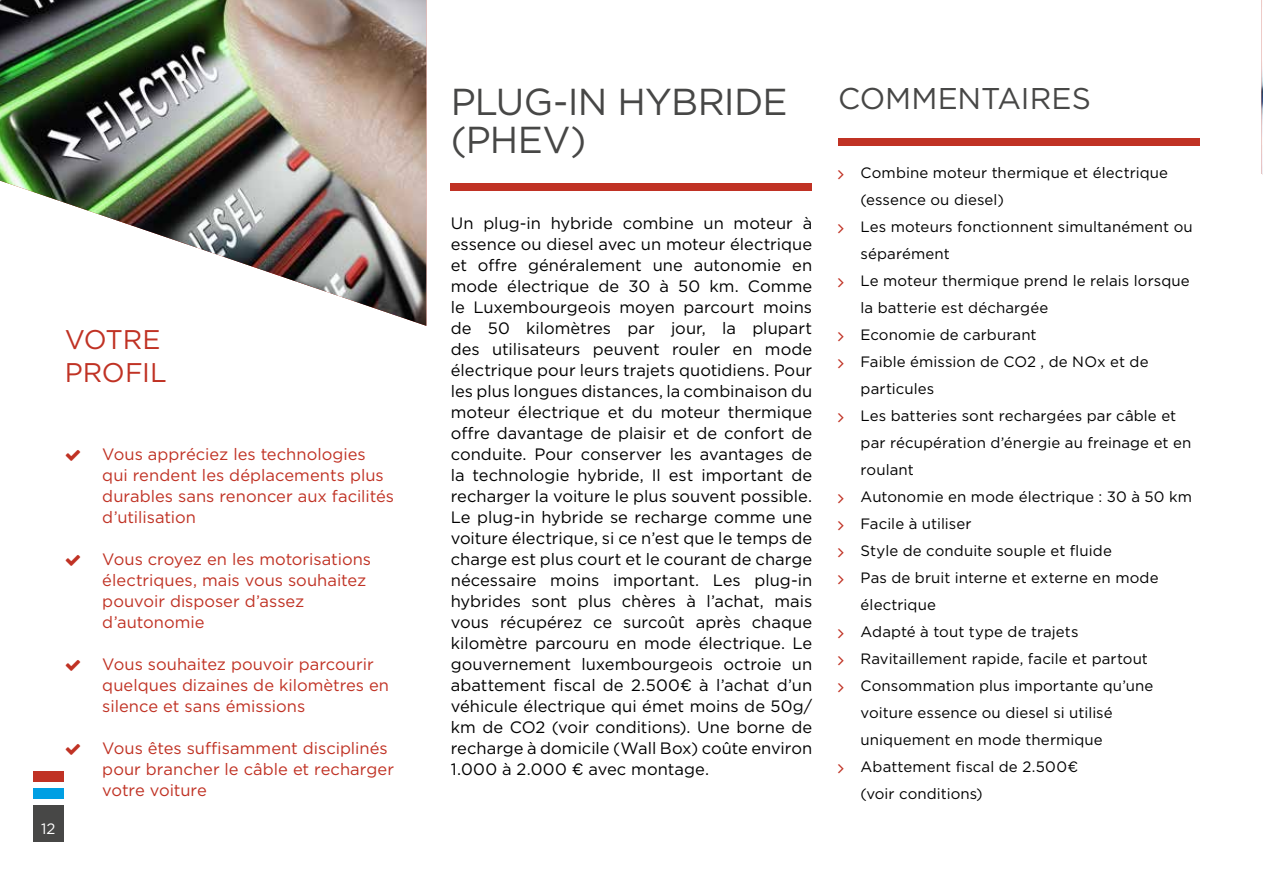
<style>
.page{position:relative;width:1263px;height:893px;background:#fff}
.page>*{position:absolute;margin:0;border:0;box-sizing:border-box;transform-origin:0 0}
.t1{font:37.5px/37.5px "Gotham";letter-spacing:-.02em;color:#474746}
.t2{font:30px "Gotham";color:#474746}
.t3{font:27px/33px "Gotham";letter-spacing:-.01em;color:#c03224}
.t4{font:16.5px/21px "Gotham";color:#000;text-align:justify}
.t5{font:16.5px/21px "Gotham";color:#c03224}
.t6{font:15px/27px "Gotham";letter-spacing:.005em;color:#000}
.t7{font:15px "Gotham";color:#fff}
</style>
<div class="page">
<div style="left:33px;top:805px;width:31px;height:37px;background:#474746"></div>
<div style="left:33px;top:788px;width:31px;height:11px;background:#009fe3"></div>
<div style="left:33px;top:770px;width:31px;height:11px;background:#c03224"></div>
<img style="left:1261px;top:0;width:2px;height:174px">
<img style="left:0;top:0;width:426px;height:326px">
<div style="left:451px;top:184px;width:361px;height:7px;background:#c03224"></div>
<div style="left:838px;top:139px;width:361px;height:7px;background:#c03224"></div>
<h3 class="t3" style="left:65px;top:322px;width:104px">VOTRE<br>PROFIL</h3>
<p class="t7" style="left:41px;top:819px;width:16px">12</p>
<p class="t5" style="left:102px;top:443px;width:293px">Vous appréciez les technologies qui rendent les déplacements plus durables sans renoncer aux facilités d’utilisation</p>
<p class="t5" style="left:102px;top:548px;width:270px">Vous croyez en les motorisations électriques, mais vous souhaitez pouvoir disposer d’assez d’autonomie</p>
<p class="t5" style="left:102px;top:653px;width:288px">Vous souhaitez pouvoir parcourir quelques dizaines de kilomètres en silence et sans émissions</p>
<p class="t5" style="left:102px;top:737px;width:293px">Vous êtes suffisamment disciplinés pour brancher le câble et recharger votre voiture</p>
<h1 class="t1" style="left:451px;top:82px;width:338px">PLUG-IN HYBRIDE (PHEV)</h1>
<h2 class="t2" style="left:838px;top:79px;width:254px">COMMENTAIRES</h2>
<p class="t4" style="left:451px;top:212px;width:363px">Un plug-in hybride combine un moteur à essence ou diesel avec un moteur électrique et offre généralement une autonomie en mode électrique de 30 à 50 km. Comme le Luxembourgeois moyen parcourt moins de 50 kilomètres par jour, la plupart des utilisateurs peuvent rouler en mode électrique pour leurs trajets quotidiens. Pour les plus longues distances, la combinaison du moteur électrique et du moteur thermique offre davantage de plaisir et de confort de conduite. Pour conserver les avantages de la technologie hybride, Il est important de recharger la voiture le plus souvent possible.<br>Le plug-in hybride se recharge comme une voiture électrique, si ce n’est que le temps de charge est plus court et le courant de charge nécessaire moins important. Les plug-in hybrides sont plus chères à l’achat, mais vous récupérez ce surcoût après chaque kilomètre parcouru en mode électrique. Le gouvernement luxembourgeois octroie un abattement fiscal de 2.500€ à l’achat d’un véhicule électrique qui émet moins de 50g/ km de CO2 (voir conditions). Une borne de recharge à domicile (Wall Box) coûte environ 1.000 à 2.000 € avec montage.</p>
<p class="t6" style="left:861px;top:159px;width:334px">Combine moteur thermique et électrique (essence ou diesel)<br>Les moteurs fonctionnent simultanément ou séparément<br>Le moteur thermique prend le relais lorsque la batterie est déchargée<br>Economie de carburant<br>Faible émission de CO2 , de NOx et de particules<br>Les batteries sont rechargées par câble et par récupération d’énergie au freinage et en roulant<br>Autonomie en mode électrique : 30 à 50 km<br>Facile à utiliser<br>Style de conduite souple et fluide<br>Pas de bruit interne et externe en mode électrique<br>Adapté à tout type de trajets<br>Ravitaillement rapide, facile et partout<br>Consommation plus importante qu’une voiture essence ou diesel si utilisé uniquement en mode thermique<br>Abattement fiscal de 2.500€<br>(voir conditions)</p>
</div>
